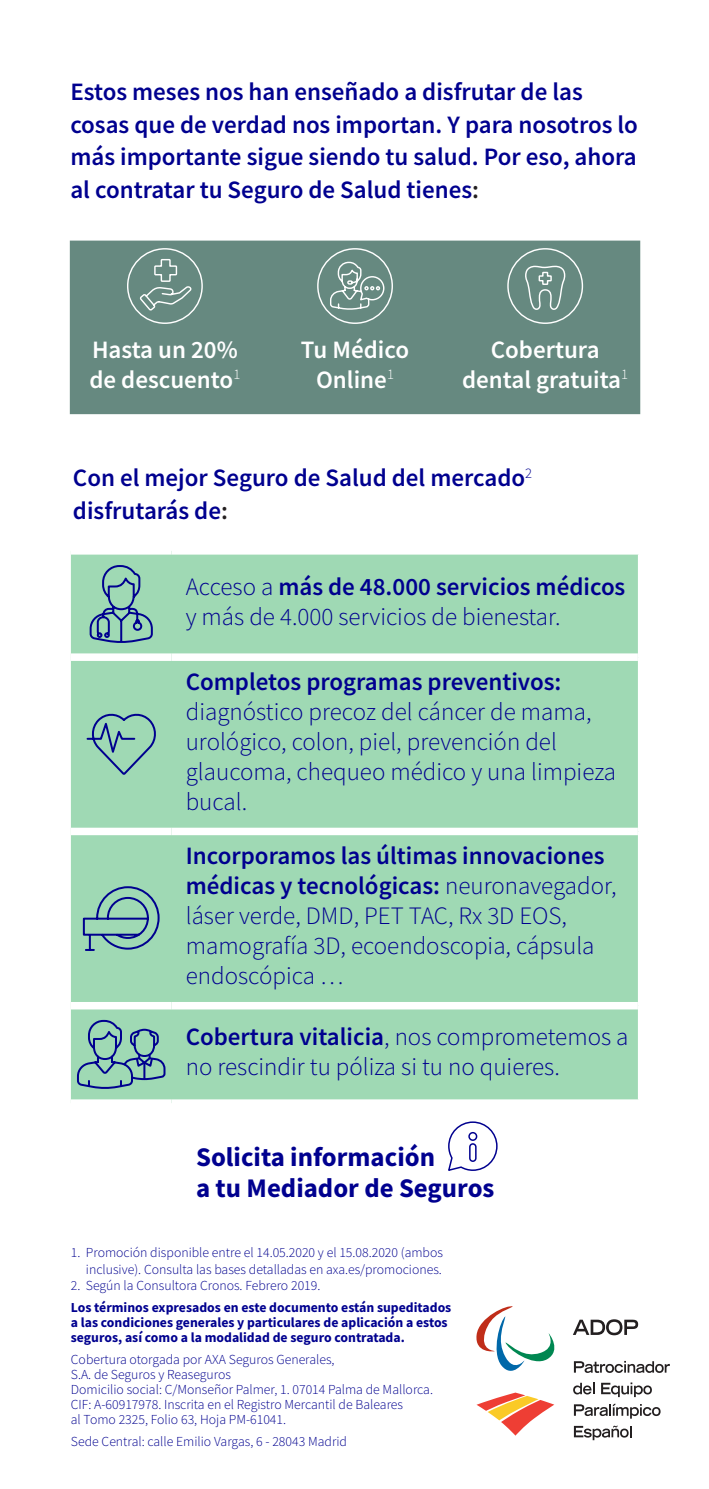
<style>
.page{position:relative;width:709px;height:1489px;background:#fff}
.page>*{position:absolute;margin:0;border:0;box-sizing:border-box;transform-origin:0 0}
.t1{font:700 26.75px/31px "Source Sans Pro";color:#00008f}
.t2{font:300 25px/30px "Source Sans Pro";color:#00008f}
.t3{font:600 25px/32.5px "Source Sans Pro";color:#00008f}
.t4{font:600 25px/30px "Source Sans Pro";color:#fff;text-align:center}
.t5{font:300 13.75px/15px "Source Sans Pro";color:#00008f;text-align:right}
.t6{font:700 13.75px/15px "Source Sans Pro";color:#00008f}
.s1{color:#231f20}
.s2{font-weight:600}
</style>
<div class="page">
<svg style="left:573px;top:1319px;width:65px;height:16px"></svg>
<svg style="left:574px;top:1360px;width:96px;height:12px"></svg>
<svg style="left:573px;top:1382px;width:21px;height:12px"></svg>
<svg style="left:601px;top:1382px;width:51px;height:14px"></svg>
<svg style="left:574px;top:1403px;width:86px;height:15px"></svg>
<svg style="left:574px;top:1425px;width:57px;height:14px"></svg>
<svg style="left:476px;top:1392px;width:78px;height:43px"></svg>
<svg style="left:476px;top:1306px;width:79px;height:65px"></svg>
<svg style="left:448px;top:1121px;width:50px;height:50px"></svg>
<div style="left:70px;top:240px;width:570px;height:174px;background:#668980"></div>
<div style="left:127px;top:248px;width:76px;height:76px;border:1px solid #fff;border-radius:50%"></div>
<svg style="left:138px;top:258px;width:55px;height:54px;background:#78968f"></svg>
<div style="left:317px;top:248px;width:76px;height:76px;border:1px solid #fff;border-radius:50%"></div>
<svg style="left:329px;top:261px;width:56px;height:50px;background:#819d96"></svg>
<div style="left:507px;top:248px;width:76px;height:76px;border:1px solid #fff;border-radius:50%"></div>
<svg style="left:523px;top:265px;width:42px;height:48px;background:#7d9b93"></svg>
<div style="left:71px;top:554px;width:567px;height:545px;background:#9fd9b4"></div>
<div style="left:71px;top:653px;width:100px;height:8px;background:#fff"></div>
<div style="left:171px;top:653px;width:467px;height:8px;background:#fff"></div>
<div style="left:71px;top:827px;width:100px;height:8px;background:#fff"></div>
<div style="left:171px;top:827px;width:467px;height:8px;background:#fff"></div>
<div style="left:71px;top:1001px;width:100px;height:8px;background:#fff"></div>
<div style="left:171px;top:1001px;width:467px;height:8px;background:#fff"></div>
<svg style="left:89px;top:564px;width:65px;height:80px;background:#81b0ad"></svg>
<svg style="left:85px;top:710px;width:72px;height:66px;background:#8bbeaf"></svg>
<svg style="left:82px;top:885px;width:79px;height:66px;background:#84b4ad"></svg>
<svg style="left:76px;top:1018px;width:90px;height:72px;background:#83b2ad"></svg>
<h2 class="t3" style="left:70px;top:75px;width:569px">Estos meses nos han enseñado a disfrutar de las cosas que de verdad nos importan. Y para nosotros lo más importante sigue siendo tu salud. Por eso, ahora al contratar tu Seguro de Salud tienes<span class="s1">:</span></h2>
<h2 class="t4" style="left:89px;top:334px;width:152px;text-align:left">Hasta un 20% de descuento<sup>1</sup></h2>
<h2 class="t4" style="left:301px;top:334px;width:110px">Tu Médico<br>Online<sup>1</sup></h2>
<h2 class="t4" style="left:462px;top:334px;width:167px">Cobertura dental gratuita<sup>1</sup></h2>
<h2 class="t3" style="left:73px;top:461px;width:461px">Con el mejor Seguro de Salud del mercado<sup>2 </sup>disfrutarás de<span class="s1">:</span></h2>
<h2 class="t2" style="left:186px;top:571px;width:441px">Acceso a <span class="s2">más de 48.000 servicios médicos </span>y más de 4.000 servicios de bienestar.</h2>
<h2 class="t3" style="left:186px;top:665px;width:377px">Completos programas preventivos:</h2>
<h2 class="t2" style="left:186px;top:696px;width:432px">diagnóstico precoz del cáncer de mama, urológico, colon, piel, prevención del glaucoma, chequeo médico y una limpieza bucal.</h2>
<h2 class="t2" style="left:186px;top:841px;width:432px"><span class="s2">Incorporamos las últimas innovaciones médicas y tecnológicas:</span> neuronavegador, láser verde, DMD, PET TAC, Rx 3D EOS, mamografía 3D, ecoendoscopia, cápsula endoscópica …</h2>
<h2 class="t2" style="left:186px;top:1021px;width:444px"><span class="s2">Cobertura vitalicia</span>, nos comprometemos a no rescindir tu póliza si tu no quieres.</h2>
<h1 class="t1" style="left:196px;top:1141px;width:300px">Solicita información<br>a tu Mediador de Seguros</h1>
<p class="t5" style="left:71px;top:1244px;width:373px;line-height:16.2px">1. Promoción disponible entre el 14.05.2020 y el 15.08.2020 (ambos inclusive). Consulta las bases detalladas en axa.es/promociones.</p>
<p class="t5" style="left:71px;top:1277px;width:251px">2. Según la Consultora Cronos. Febrero 2019.</p>
<p class="t6" style="left:71px;top:1299px;width:382px">Los términos expresados en este documento están supeditados a las condiciones generales y particulares de aplicación a estos seguros, así como a la modalidad de seguro contratada.</p>
<p class="t5" style="left:71px;top:1351px;width:363px;text-align:left">Cobertura otorgada por AXA Seguros Generales,<br>S.A. de Seguros y Reaseguros<br>Domicilio social: C/Monseñor Palmer, 1. 07014 Palma de Mallorca.<br>CIF: A-60917978. Inscrita en el Registro Mercantil de Baleares<br>al Tomo 2325, Folio 63, Hoja PM-61041.</p>
<p class="t5" style="left:71px;top:1433px;width:278px">Sede Central: calle Emilio Vargas, 6 - 28043 Madrid</p>
</div>
